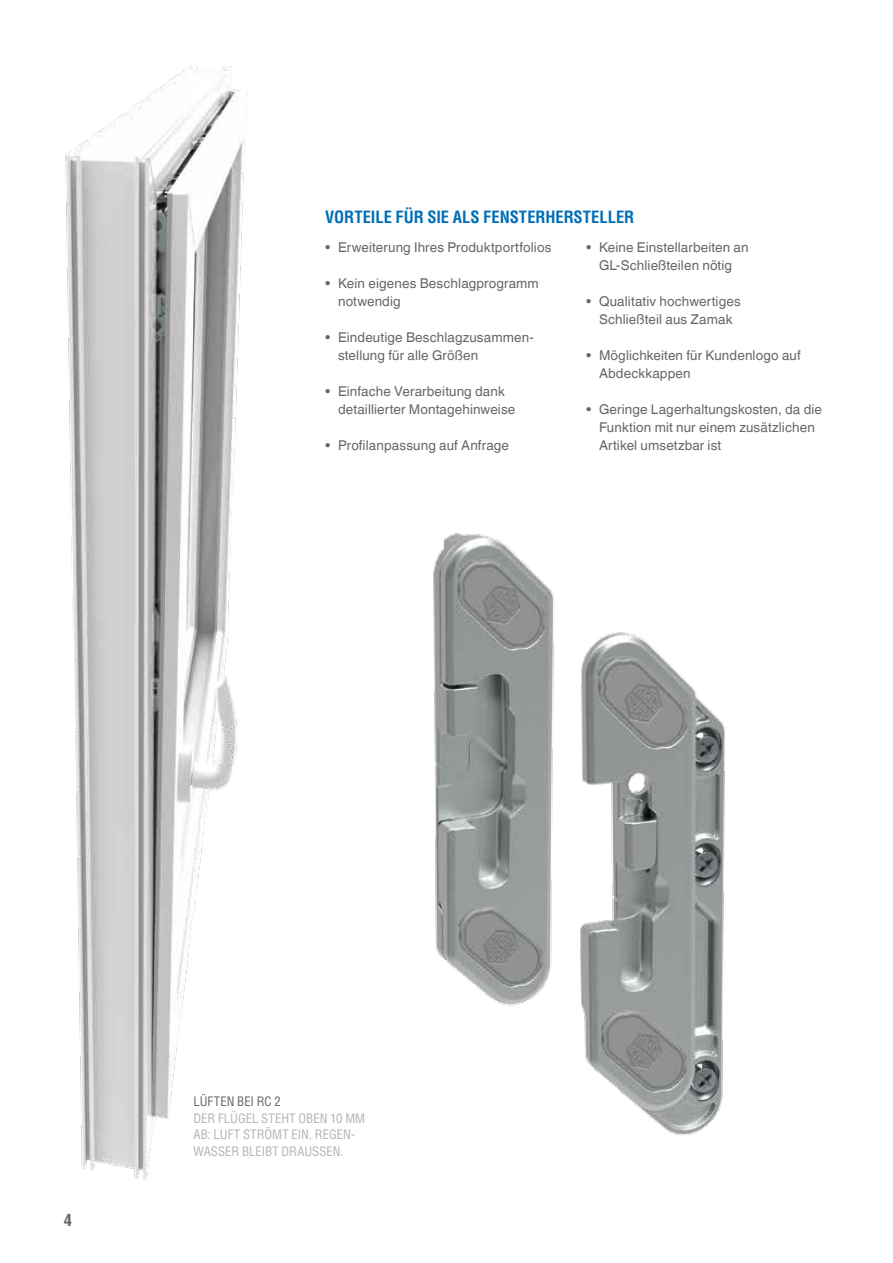
<style>
.page{position:relative;width:893px;height:1263px;background:#fff}
.page>*{position:absolute;margin:0;border:0;box-sizing:border-box;transform-origin:0 0}
.t1{font:700 condensed 16.5px "MACO Helvetica";letter-spacing:-.005em;color:#006eb7}
.t2{font:700 condensed 16.5px "MACO Helvetica";color:#66656a}
.t3{font:13.5px/18px "Helvetica Linotype";letter-spacing:.01em;color:#66656a}
.t4{font:condensed 12.75px "MACO Helvetica";color:#b4b4b9}
.t5{font:condensed 12.75px "MACO Helvetica";color:#66656a}
</style>
<div class="page">
<img style="left:433px;top:532px;width:121px;height:474px">
<img style="left:581px;top:632px;width:144px;height:503px">
<img style="left:65px;top:65px;width:183px;height:1115px">
<p class="t1" style="left:325px;top:206px;width:310px">VORTEILE FÜR SIE ALS FENSTERHERSTELLER</p>
<p class="t3" style="left:325px;top:238px;width:228px">• Erweiterung Ihres Produktportfolios</p>
<p class="t3" style="left:338px;top:274px;width:202px;text-indent:-13px">• Kein eigenes Beschlagprogramm notwendig</p>
<p class="t3" style="left:338px;top:328px;width:197px;text-indent:-13px">• Eindeutige Beschlagzusammen&shy;stellung für alle Größen</p>
<p class="t3" style="left:338px;top:382px;width:179px;text-indent:-13px">• Einfache Verarbeitung dank detaillierter Montagehinweise</p>
<p class="t3" style="left:325px;top:436px;width:185px">• Profilanpassung auf Anfrage</p>
<p class="t3" style="left:586px;top:238px;width:164px;text-align:center">• Keine Einstellarbeiten an<br>GL-Schließteilen nötig</p>
<p class="t3" style="left:586px;top:292px;width:156px;text-align:center">• Qualitativ hochwertiges<br>Schließteil aus Zamak</p>
<p class="t3" style="left:599px;top:346px;width:203px;text-indent:-13px">• Möglichkeiten für Kundenlogo auf<br>Abdeckkappen</p>
<p class="t3" style="left:599px;top:400px;width:225px;text-indent:-13px">• Geringe Lagerhaltungskosten, da die<br>Funktion mit nur einem zusätzlichen<br>Artikel umsetzbar ist</p>
<p class="t2" style="left:64px;top:1209px;width:10px">4</p>
<p class="t5" style="left:193px;top:1094px;width:89px">LÜFTEN BEI RC 2</p>
<p class="t4" style="left:193px;top:1110px;width:39px">DER FLÜGEL</p>
<p class="t4" style="left:261px;top:1110px;width:8px">STEHT</p>
<p class="t4" style="left:298px;top:1110px;width:8px">OBEN</p>
<p class="t4" style="left:330px;top:1110px;width:25px">10 MM</p>
<p class="t4" style="left:193px;top:1127px;width:34px">AB: LUFT</p>
<p class="t4" style="left:243px;top:1127px;width:9px">STRÖMT</p>
<p class="t4" style="left:292px;top:1127px;width:39px">EIN, REGEN</p>
<p class="t4" style="left:351px;top:1127px;width:6px">-</p>
<p class="t4" style="left:193px;top:1143px;width:9px">WASSER</p>
<p class="t4" style="left:242px;top:1143px;width:7px">BLEIBT</p>
<p class="t4" style="left:282px;top:1143px;width:9px">DRAUSSEN</p>
<p class="t4" style="left:341px;top:1143px;width:5px">.</p>
</div>
